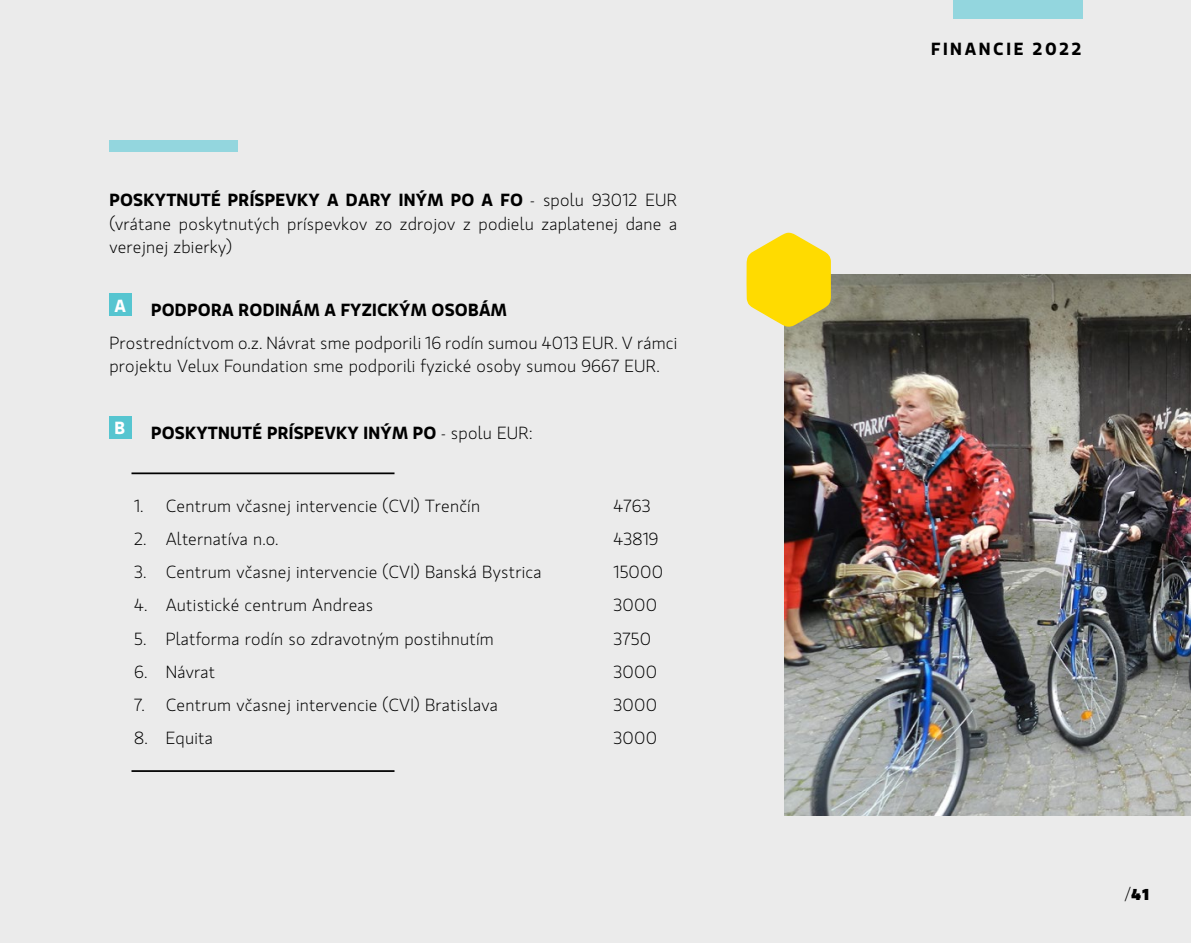
<style>
.page{position:relative;width:1191px;height:943px;background:#ebebeb}
.page>*{position:absolute;margin:0;border:0;box-sizing:border-box;transform-origin:0 0}
.t1{font:300 17.5px/23.3px "Gloriola Std";letter-spacing:.015em;color:#000;text-align:justify}
.t2{font:600 17.5px "Gloriola Std";letter-spacing:.015em;color:#000}
.t3{font:600 17.5px "Gloriola Std";color:#fff}
.t4{font:900 15.75px "Gloriola Std Display";color:#000}
.s1{font-weight:600}
.s2{font-weight:300}
.s3{font-family:"Gloriola Std";font-weight:300}
</style>
<div class="page">
<div style="left:954px;top:0;width:129px;height:18px;background:#93d6de"></div>
<hr style="left:131px;top:472px;width:263px;height:2px;background:#000">
<hr style="left:131px;top:770px;width:263px;height:2px;background:#000">
<div style="left:109px;top:141px;width:129px;height:11px;background:#93d6de"></div>
<img style="left:784px;top:275px;width:407px;height:540px">
<div style="left:109px;top:293px;width:23px;height:23px;background:#56c5d0"></div>
<div style="left:109px;top:416px;width:23px;height:23px;background:#56c5d0"></div>
<svg style="left:746px;top:232px;width:85px;height:95px"></svg>
<p class="t1" style="left:109px;top:188px;width:569px"><span class="s1">POSKYTNUTÉ PRÍSPEVKY A DARY INÝM PO A FO</span> - spolu 93012 EUR (vrátane poskytnutých príspevkov zo zdrojov z podielu zaplatenej dane a verejnej zbierky)</p>
<p class="t3" style="left:114px;top:293px;width:13px">A</p>
<p class="t2" style="left:151px;top:297px;width:357px">PODPORA RODINÁM A FYZICKÝM OSOBÁM</p>
<p class="t1" style="left:109px;top:331px;width:569px">Prostredníctvom o.z. Návrat sme podporili 16 rodín sumou 4013 EUR. V rámci projektu Velux Foundation sme podporili fyzické osoby sumou 9667 EUR.</p>
<p class="t3" style="left:114px;top:415px;width:11px">B</p>
<p class="t2" style="left:151px;top:420px;width:383px">POSKYTNUTÉ PRÍSPEVKY INÝM PO <span class="s2">- spolu EUR:</span></p>
<p class="t1" style="left:134px;top:493px;width:347px">1. Centrum včasnej intervencie (CVI) Trenčín</p>
<p class="t1" style="left:613px;top:493px;width:38px">4763</p>
<p class="t1" style="left:134px;top:527px;width:146px">2. Alternatíva n.o.</p>
<p class="t1" style="left:613px;top:527px;width:46px">43819</p>
<p class="t1" style="left:134px;top:560px;width:409px">3. Centrum včasnej intervencie (CVI) Banská Bystrica</p>
<p class="t1" style="left:613px;top:560px;width:51px">15000</p>
<p class="t1" style="left:134px;top:593px;width:240px">4. Autistické centrum Andreas</p>
<p class="t1" style="left:613px;top:593px;width:45px">3000</p>
<p class="t1" style="left:134px;top:626px;width:361px">5. Platforma rodín so zdravotným postihnutím</p>
<p class="t1" style="left:613px;top:626px;width:39px">3750</p>
<p class="t1" style="left:134px;top:659px;width:82px">6. Návrat</p>
<p class="t1" style="left:613px;top:659px;width:45px">3000</p>
<p class="t1" style="left:134px;top:693px;width:365px">7. Centrum včasnej intervencie (CVI) Bratislava</p>
<p class="t1" style="left:613px;top:693px;width:45px">3000</p>
<p class="t1" style="left:134px;top:726px;width:80px">8. Equita</p>
<p class="t1" style="left:613px;top:726px;width:45px">3000</p>
<p class="t2" style="left:931px;top:37px;width:25px">FINANCIE</p>
<p class="t2" style="left:1033px;top:37px;width:50px">2022</p>
<p class="t4" style="left:1125px;top:883px;width:25px"><span class="s3">/</span>41</p>
</div>
